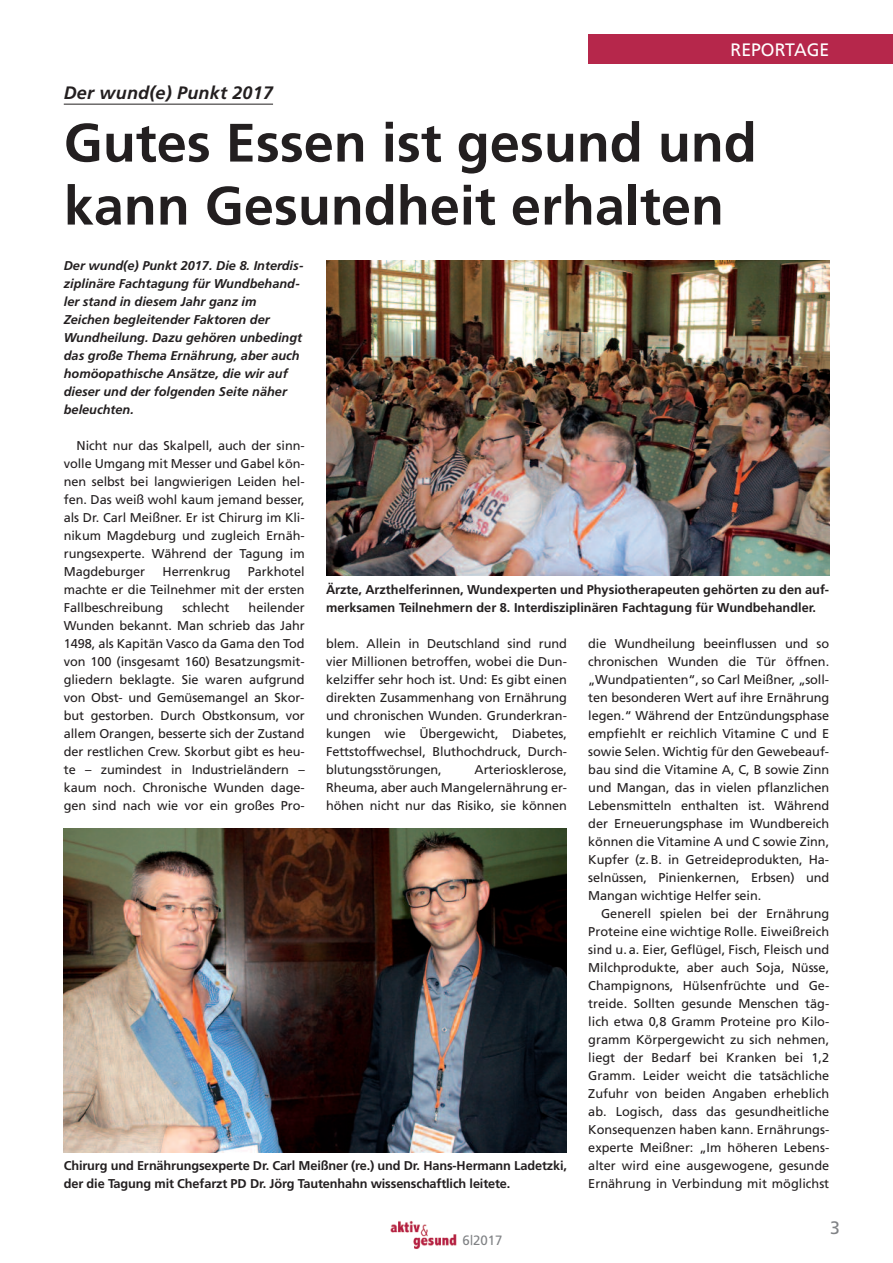
<style>
.page{position:relative;width:893px;height:1263px;background:#fff}
.page>*{position:absolute;margin:0;border:0;box-sizing:border-box;transform-origin:0 0}
.t1{font:700 54px/63px "Frutiger";color:#231f20}
.t2{font:italic 700 18px "Frutiger";letter-spacing:.01em;color:#231f20}
.t3{font:18px "Frutiger";color:#fff}
.t4{font:18px "Frutiger";color:#808285}
.t5{font:13.5px "Frutiger";color:#808285}
.t6{font:12.75px/18px "Frutiger";letter-spacing:-.005em;color:#231f20;text-align:justify}
.t7{font:700 12.75px/18px "Frutiger";color:#231f20}
.t8{font:italic 700 12.75px/18px "Frutiger";color:#231f20}
</style>
<div class="page">
<div style="left:588px;top:34px;width:305px;height:30px;background:#b6274b"></div>
<img style="left:390px;top:1220px;width:67px;height:29px">
<hr style="left:64px;top:104px;width:209px;height:1px;background:#231f20">
<img style="left:326px;top:260px;width:503px;height:316px">
<img style="left:64px;top:828px;width:503px;height:324px">
<h2 class="t3" style="left:731px;top:42px;width:100px">REPORTAGE</h2>
<h2 class="t2" style="left:64px;top:85px;width:211px">Der wund(e) Punkt 2017</h2>
<h1 class="t1" style="left:64px;top:115px;width:694px">Gutes Essen ist gesund und kann Gesundheit erhalten</h1>
<p class="t8" style="left:64px;top:258px;width:241px">Der wund(e) Punkt 2017. Die 8. Interdis&shy;ziplinäre Fachtagung für Wundbehand&shy;ler stand in diesem Jahr ganz im Zeichen begleitender Faktoren der Wundheilung. Dazu gehören unbedingt das große Thema Ernährung, aber auch homöopathische Ansätze, die wir auf dieser und der folgenden Seite näher beleuchten.</p>
<p class="t6" style="left:64px;top:438px;width:242px;text-indent:13px">Nicht nur das Skalpell, auch der sinn&shy;volle Umgang mit Messer und Gabel kön&shy;nen selbst bei langwierigen Leiden hel&shy;fen. Das weiß wohl kaum jemand besser, als Dr. Carl Meißner. Er ist Chirurg im Kli&shy;nikum Magdeburg und zugleich Ernäh&shy;rungsexperte. Während der Tagung im Magdeburger</p>
<p class="t6" style="left:64px;top:564px;width:242px;text-indent:184px">Parkhotel machte er die Teilnehmer mit der ersten Fallbeschreibung</p>
<p class="t6" style="left:163px;top:564px;width:70px">Herrenkrug</p>
<p class="t7" style="left:326px;top:582px;width:505px">Ärzte, Arzthelferinnen, Wundexperten und Physiotherapeuten gehörten zu den auf&shy;merksamen Teilnehmern der 8. Interdisziplinären Fachtagung für Wundbehandler.</p>
<p class="t6" style="left:64px;top:600px;width:242px;text-indent:185px">heilender Wunden bekannt. Man schrieb das Jahr 1498, als Kapitän Vasco da Gama den Tod von 100 (insgesamt 160) Besatzungsmit&shy;gliedern beklagte. Sie waren aufgrund von Obst- und Gemüsemangel an Skor&shy;but gestorben. Durch Obstkonsum, vor allem Orangen, besserte sich der Zustand der restlichen Crew. Skorbut gibt es heu&shy;te – zumindest in Industrieländern – kaum noch. Chronische Wunden dage&shy;gen sind nach wie vor ein großes Pro-</p>
<p class="t6" style="left:182px;top:600px;width:48px">schlecht</p>
<p class="t6" style="left:588px;top:636px;width:242px">die Wundheilung beeinflussen und so chronischen Wunden die Tür öffnen. „Wundpatienten“, so Carl Meißner, „soll&shy;ten besonderen Wert auf ihre Ernährung legen.“ Während der Entzündungsphase empfiehlt er reichlich Vitamine C und E sowie Selen. Wichtig für den Gewebeauf&shy;bau sind die Vitamine A, C, B sowie Zinn und Mangan, das in vielen pflanzlichen Lebensmitteln enthalten ist. Während der Erneuerungsphase im Wundbereich können die Vitamine A und C sowie Zinn, Kupfer (z.B. in Getreideprodukten, Ha&shy;selnüssen, Pinienkernen, Erbsen) und Mangan wichtige Helfer sein.</p>
<p class="t6" style="left:588px;top:906px;width:242px;text-indent:13px">Generell spielen bei der Ernährung Proteine eine wichtige Rolle. Eiweißreich sind u.a. Eier, Geflügel, Fisch, Fleisch und Milchprodukte, aber auch Soja, Nüsse, Champignons, Hülsenfrüchte und Ge&shy;treide. Sollten gesunde Menschen täg&shy;lich etwa 0,8 Gramm Proteine pro Kilo&shy;gramm Körpergewicht zu sich nehmen, liegt der Bedarf bei Kranken bei 1,2<br>Gramm. Leider weicht die tatsächliche Zufuhr von beiden Angaben erheblich ab. Logisch, dass das gesundheitliche Konsequenzen haben kann. Ernährungs&shy;experte Meißner: „Im höheren Lebens&shy;alter wird eine ausgewogene, gesunde Ernährung in Verbindung mit möglichst</p>
<p class="t6" style="left:326px;top:636px;width:242px">blem. Allein in Deutschland sind rund vier Millionen betroffen, wobei die Dun&shy;kelziffer sehr hoch ist. Und: Es gibt einen direkten Zusammenhang von Ernährung und chronischen Wunden. Grunderkran&shy;kungen wie Übergewicht, Diabetes, Fettstoffwechsel, Bluthochdruck, Durch&shy;blutungsstörungen,</p>
<p class="t6" style="left:326px;top:762px;width:242px;text-indent:148px">Arteriosklerose, Rheuma, aber auch Mangelernährung er&shy;höhen nicht nur das Risiko, sie können</p>
<p class="t7" style="left:64px;top:1158px;width:505px">Chirurg und Ernährungsexperte Dr. Carl Meißner (re.) und Dr. Hans-Hermann Ladetzki, der die Tagung mit Chefarzt PD Dr. Jörg Tautenhahn wissenschaftlich leitete.</p>
<p class="t5" style="left:463px;top:1235px;width:41px">6|2017</p>
<h2 class="t4" style="left:830px;top:1220px;width:11px">3</h2>
</div>
